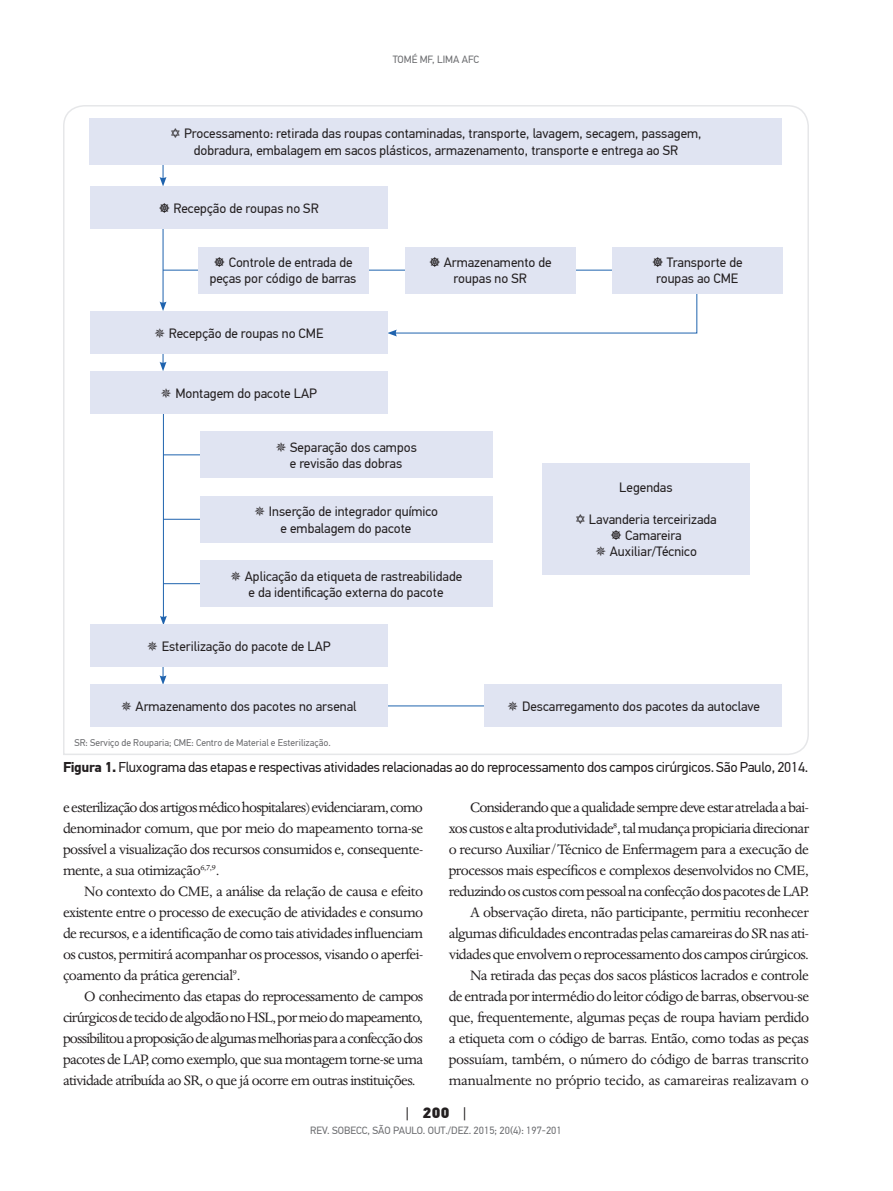
<style>
.page{position:relative;width:893px;height:1191px;background:#fff}
.page>*{position:absolute;margin:0;border:0;box-sizing:border-box;transform-origin:0 0}
.z_texto{font:15.75px/21px "Dante MT Std";letter-spacing:-.03em;color:#231f20;text-align:justify}
.t1{font:900 15px "PF Din Text Pro";color:#231f20}
.z_tab_fig_titulo{font:14.25px "PF Din Text Pro";letter-spacing:-.015em;color:#231f20}
.z_tab_texto{font:13.5px/16.2px "PF Din Text Pro";color:#231f20}
.t2{font:10.5px "PF Din Text Pro";color:#6c6d70}
.z_tab_fig_legenda{font:9.75px "PF Din Text Pro";color:#6c6d70}
.s1{font-weight:700}
.s2{font-weight:400}
</style>
<div class="page">
<svg style="left:63px;top:105px;width:746px;height:650px"></svg>
<svg style="left:387px;top:291px;width:311px;height:45px"></svg>
<hr style="left:163px;top:454px;width:51px;height:1px;background:#1f63ae">
<hr style="left:163px;top:519px;width:51px;height:1px;background:#1f63ae">
<hr style="left:163px;top:583px;width:51px;height:1px;background:#1f63ae">
<hr style="left:373px;top:705px;width:135px;height:1px;background:#1f63ae">
<hr style="left:163px;top:410px;width:1px;height:208px;background:#1f63ae">
<svg style="left:160px;top:616px;width:7px;height:8px"></svg>
<svg style="left:160px;top:165px;width:6px;height:21px"></svg>
<hr style="left:163px;top:220px;width:1px;height:84px;background:#1f63ae">
<svg style="left:160px;top:301px;width:6px;height:10px"></svg>
<hr style="left:163px;top:270px;width:578px;height:1px;background:#1f63ae">
<div style="left:90px;top:118px;width:692px;height:47px;background:#e0e4f2"></div>
<div style="left:90px;top:187px;width:297px;height:42px;background:#e0e4f2"></div>
<div style="left:90px;top:311px;width:297px;height:43px;background:#e0e4f2"></div>
<div style="left:200px;top:431px;width:292px;height:47px;background:#e0e4f2"></div>
<div style="left:198px;top:247px;width:170px;height:46px;background:#e0e4f2"></div>
<div style="left:405px;top:247px;width:170px;height:46px;background:#e0e4f2"></div>
<div style="left:612px;top:247px;width:170px;height:46px;background:#e0e4f2"></div>
<div style="left:90px;top:624px;width:297px;height:43px;background:#e0e4f2"></div>
<div style="left:90px;top:371px;width:297px;height:43px;background:#e0e4f2"></div>
<div style="left:200px;top:496px;width:292px;height:46px;background:#e0e4f2"></div>
<div style="left:200px;top:560px;width:292px;height:47px;background:#e0e4f2"></div>
<div style="left:90px;top:684px;width:297px;height:43px;background:#e0e4f2"></div>
<div style="left:485px;top:684px;width:297px;height:43px;background:#e0e4f2"></div>
<div style="left:542px;top:463px;width:208px;height:111px;background:#e0e4f2"></div>
<svg style="left:155px;top:354px;width:11px;height:17px"></svg>
<svg style="left:148px;top:667px;width:18px;height:17px"></svg>
<p class="t2" style="left:393px;top:53px;width:88px">TOMÉ MF, LIMA AFC</p>
<p class="z_tab_texto" style="left:194px;top:126px;width:509px;text-indent:-10px">Processamento: retirada das roupas contaminadas, transporte, lavagem, secagem, passagem, dobradura, embalagem em sacos plásticos, armazenamento, transporte e entrega ao SR</p>
<p class="z_tab_texto" style="left:173px;top:200px;width:147px">Recepção de roupas no SR</p>
<p class="z_tab_texto" style="left:210px;top:255px;width:148px;text-align:right">Controle de entrada de peças por código de barras</p>
<p class="z_tab_texto" style="left:454px;top:255px;width:100px;text-indent:-10px">Armazenamento de roupas no SR</p>
<p class="z_tab_texto" style="left:656px;top:255px;width:88px;text-indent:11px">Transporte de roupas ao CME</p>
<p class="z_tab_texto" style="left:169px;top:325px;width:156px">Recepção de roupas no CME</p>
<p class="z_tab_texto" style="left:175px;top:385px;width:143px">Montagem do pacote LAP</p>
<p class="z_tab_texto" style="left:290px;top:439px;width:128px">Separação dos campos e revisão das dobras</p>
<p class="z_tab_texto" style="left:281px;top:504px;width:159px;text-indent:-12px">Inserção de integrador químico e embalagem do pacote</p>
<p class="z_tab_texto" style="left:245px;top:568px;width:219px">Aplicação da etiqueta de rastreabilidade e da identificação externa do pacote</p>
<p class="z_tab_texto" style="left:162px;top:638px;width:170px">Esterilização do pacote de LAP</p>
<p class="z_tab_texto" style="left:619px;top:479px;width:55px">Legendas</p>
<p class="z_tab_texto" style="left:589px;top:511px;width:129px">Lavanderia terceirizada</p>
<p class="z_tab_texto" style="left:625px;top:527px;width:58px">Camareira</p>
<p class="z_tab_texto" style="left:610px;top:544px;width:89px">Auxiliar/Técnico</p>
<p class="z_tab_texto" style="left:136px;top:698px;width:222px">Armazenamento dos pacotes no arsenal</p>
<p class="z_tab_texto" style="left:522px;top:698px;width:239px">Descarregamento dos pacotes da autoclave</p>
<p class="z_tab_fig_legenda" style="left:74px;top:736px;width:258px">SR: Serviço de Rouparia; CME: Centro de Material e Esterilização.</p>
<p class="z_tab_fig_titulo" style="left:63px;top:759px;width:747px"><span class="s1">Figura 1.</span> Fluxograma das etapas e respectivas atividades relacionadas ao do reprocessamento dos campos cirúrgicos. São Paulo, 2014.</p>
<p class="z_texto" style="left:63px;top:797px;width:362px">e esterilização dos artigos médico hospitalares) evidenciaram, como denominador comum, que por meio do mapeamento torna-se possível a visualização dos recursos consumidos e, consequente&shy;mente, a sua otimização<sup>6,7,9</sup>.</p>
<p class="z_texto" style="left:63px;top:881px;width:362px;text-indent:21px">No contexto do CME, a análise da relação de causa e efeito existente entre o processo de execução de atividades e consumo de recursos, e a identificação de como tais atividades influenciam os custos, permitirá acompanhar os processos, visando o aperfei&shy;çoamento da prática gerencial<sup>9</sup>.</p>
<p class="z_texto" style="left:63px;top:986px;width:362px;text-indent:21px">O conhecimento das etapas do reprocessamento de campos cirúrgicos de tecido de algodão no HSL, por meio do mapeamento, possibilitou a proposição de algumas melhorias para a confecção dos pacotes de LAP, como exemplo, que sua montagem torne-se uma atividade atribuída ao SR, o que já ocorre em outras instituições.</p>
<p class="z_texto" style="left:449px;top:797px;width:362px;text-indent:21px">Considerando que a qualidade sempre deve estar atrelada a bai&shy;xos custos e alta produtividade<sup>8</sup>, tal mudança propiciaria direcionar o recurso Auxiliar/Técnico de Enfermagem para a execução de processos mais específicos e complexos desenvolvidos no CME, reduzindo os custos com pessoal na confecção dos pacotes de LAP.</p>
<p class="z_texto" style="left:449px;top:902px;width:362px;text-indent:21px">A observação direta, não participante, permitiu reconhecer algumas dificuldades encontradas pelas camareiras do SR nas ati&shy;vidades que envolvem o reprocessamento dos campos cirúrgicos.</p>
<p class="z_texto" style="left:449px;top:965px;width:362px;text-indent:21px">Na retirada das peças dos sacos plásticos lacrados e controle de entrada por intermédio do leitor código de barras, observou-se que, frequentemente, algumas peças de roupa haviam perdido a etiqueta com o código de barras. Então, como todas as peças possuíam, também, o número do código de barras transcrito manualmente no próprio tecido, as camareiras realizavam o</p>
<p class="t1" style="left:406px;top:1102px;width:62px"><span class="s2">|</span> 200 <span class="s2">|</span></p>
<p class="t2" style="left:310px;top:1124px;width:253px">REV. SOBECC, SÃO PAULO. OUT./DEZ. 2015; 20(4): 197-201</p>
</div>
